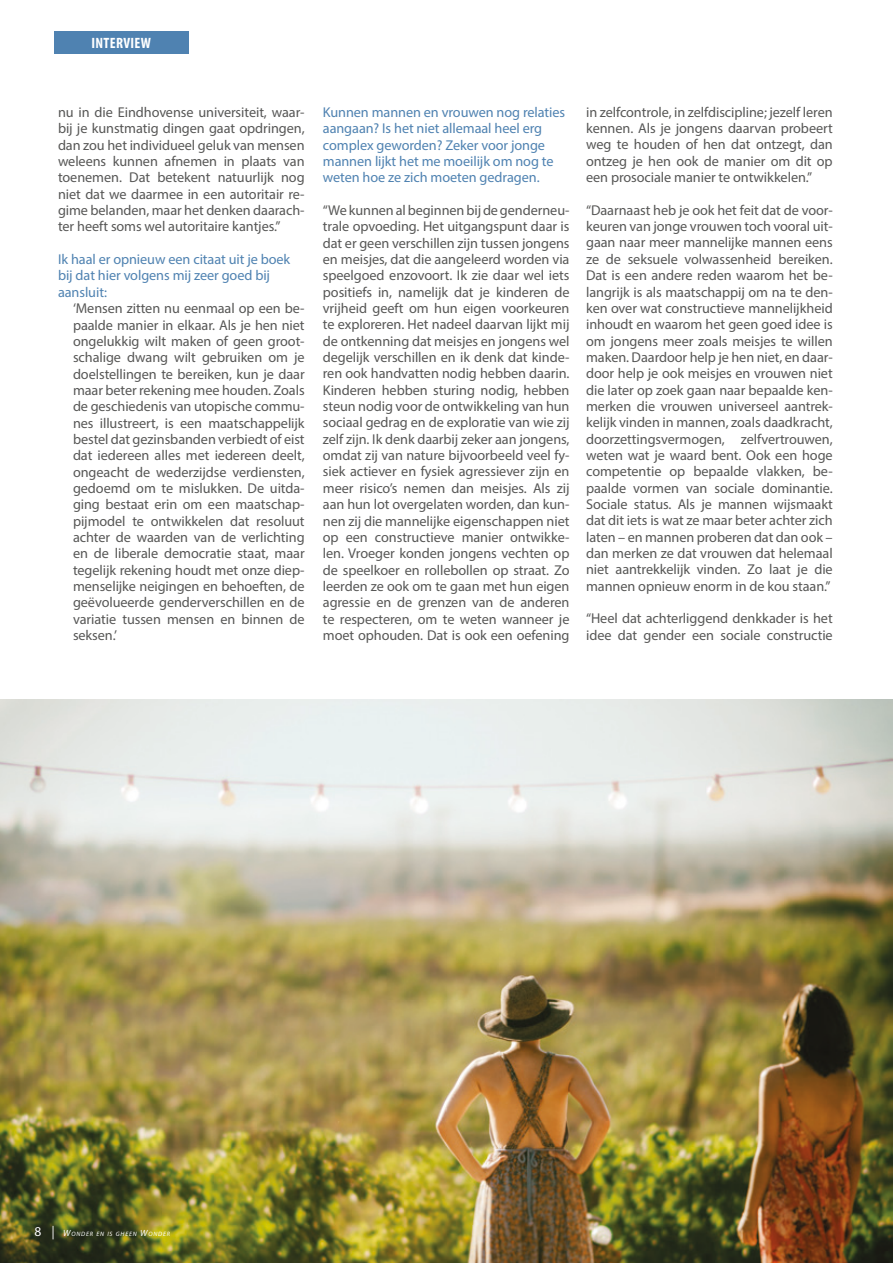
<style>
.page{position:relative;width:893px;height:1263px;background:#fff}
.page>*{position:absolute;margin:0;border:0;box-sizing:border-box;transform-origin:0 0}
.t1{font:700 condensed 15px "Myriad Pro";letter-spacing:.02em;color:#fff}
.t2{font:14.25px/16.4px "Myriad Pro";letter-spacing:-.005em;color:#575756;text-align:justify}
.t3{font:14.25px/16.4px "Myriad Pro";letter-spacing:-.005em;color:#4f82b1}
.t4{font:italic 6.3px "Myriad Pro";letter-spacing:.13em;color:#fff}
.s1{font-style:normal;font-size:13.5px}
.s2{font-size:13.5px}
.s3{font-size:9px}
</style>
<div class="page">
<img style="left:0;top:699px;width:893px;height:564px">
<div style="left:54px;top:31px;width:135px;height:23px;background:#4f82b1"></div>
<p class="t1" style="left:69px;top:34px;width:76px">JOUR ALISTIE</p>
<p class="t1" style="left:92px;top:34px;width:61px">INTERVIEWK</p>
<p class="t1" style="left:85px;top:34px;width:61px">INTERVIEW</p>
<p class="t2" style="left:58px;top:104px;width:248px">nu in die Eindhovense universiteit, waar&shy;bij je kunstmatig dingen gaat opdringen, dan zou het individueel geluk van mensen weleens kunnen afnemen in plaats van toenemen. Dat betekent natuurlijk nog niet dat we daarmee in een autoritair re&shy;gime belanden, maar het denken daarach&shy;ter heeft soms wel autoritaire kantjes.”</p>
<p class="t3" style="left:58px;top:251px;width:234px">Ik haal er opnieuw een citaat uit je boek bij dat hier volgens mij zeer goed bij aansluit:</p>
<p class="t2" style="left:73px;top:300px;width:233px">‘Mensen zitten nu eenmaal op een be&shy;paalde manier in elkaar. Als je hen niet ongelukkig wilt maken of geen groot&shy;schalige dwang wilt gebruiken om je doelstellingen te bereiken, kun je daar maar beter rekening mee houden. Zoals de geschiedenis van utopische commu&shy;nes illustreert, is een maatschappelijk bestel dat gezinsbanden verbiedt of eist dat iedereen alles met iedereen deelt, ongeacht de wederzijdse verdiensten, gedoemd om te mislukken. De uitda&shy;ging bestaat erin om een maatschap&shy;pijmodel te ontwikkelen dat resoluut achter de waarden van de verlichting en de liberale democratie staat, maar tegelijk rekening houdt met onze diep&shy;menselijke neigingen en behoeften, de geëvolueerde genderverschillen en de variatie tussen mensen en binnen de seksen.’</p>
<p class="t3" style="left:323px;top:104px;width:244px">Kunnen mannen en vrouwen nog relaties aangaan? Is het niet allemaal heel erg complex geworden? Zeker voor jonge mannen lijkt het me moeilijk om nog te weten hoe ze zich moeten gedragen.</p>
<p class="t2" style="left:323px;top:202px;width:248px">“We kunnen al beginnen bij de genderneu&shy;trale opvoeding. Het uitgangspunt daar is dat er geen verschillen zijn tussen jongens en meisjes, dat die aangeleerd worden via speelgoed enzovoort. Ik zie daar wel iets positiefs in, namelijk dat je kinderen de vrijheid geeft om hun eigen voorkeuren te exploreren. Het nadeel daarvan lijkt mij de ontkenning dat meisjes en jongens wel degelijk verschillen en ik denk dat kinde&shy;ren ook handvatten nodig hebben daarin.<br>Kinderen hebben sturing nodig, hebben steun nodig voor de ontwikkeling van hun sociaal gedrag en de exploratie van wie zij zelf zijn. Ik denk daarbij zeker aan jongens, omdat zij van nature bijvoorbeeld veel fy&shy;siek actiever en fysiek agressiever zijn en meer risico’s nemen dan meisjes. Als zij aan hun lot overgelaten worden, dan kun&shy;nen zij die mannelijke eigenschappen niet op een constructieve manier ontwikke&shy;len. Vroeger konden jongens vechten op de speelkoer en rollebollen op straat. Zo leerden ze ook om te gaan met hun eigen agressie en de grenzen van de anderen te respecteren, om te weten wanneer je moet ophouden. Dat is ook een oefening</p>
<p class="t2" style="left:586px;top:103px;width:248px">in zelfcontrole, in zelfdiscipline; jezelf leren kennen. Als je jongens daarvan probeert weg te houden of hen dat ontzegt, dan ontzeg je hen ook de manier om dit op een prosociale manier te ontwikkelen.”</p>
<p class="t2" style="left:586px;top:202px;width:248px">“Daarnaast heb je ook het feit dat de voor&shy;keuren van jonge vrouwen toch vooral uit&shy;gaan naar meer mannelijke mannen eens ze de seksuele volwassenheid bereiken.<br>Dat is een andere reden waarom het be&shy;langrijk is als maatschappij om na te den&shy;ken over wat constructieve mannelijkheid inhoudt en waarom het geen goed idee is om jongens meer zoals meisjes te willen maken. Daardoor help je hen niet, en daar&shy;door help je ook meisjes en vrouwen niet die later op zoek gaan naar bepaalde ken&shy;merken die vrouwen universeel aantrek&shy;kelijk vinden in mannen, zoals daadkracht, doorzettingsvermogen, zelfvertrouwen, weten wat je waard bent. Ook een hoge competentie op bepaalde vlakken, be&shy;paalde vormen van sociale dominantie.<br>Sociale status. Als je mannen wijsmaakt dat dit iets is wat ze maar beter achter zich laten – en mannen proberen dat dan ook – dan merken ze dat vrouwen dat helemaal niet aantrekkelijk vinden. Zo laat je die mannen opnieuw enorm in de kou staan.”</p>
<p class="t2" style="left:586px;top:610px;width:248px">“Heel dat achterliggend denkkader is het idee dat gender een sociale constructie</p>
<p class="t4" style="left:34px;top:1230px;width:137px"><span class="s1">8</span> <span class="s2">|</span> <span class="s3">W</span>ONDER EN IS GHEEN <span class="s3">W</span>ONDER</p>
</div>
